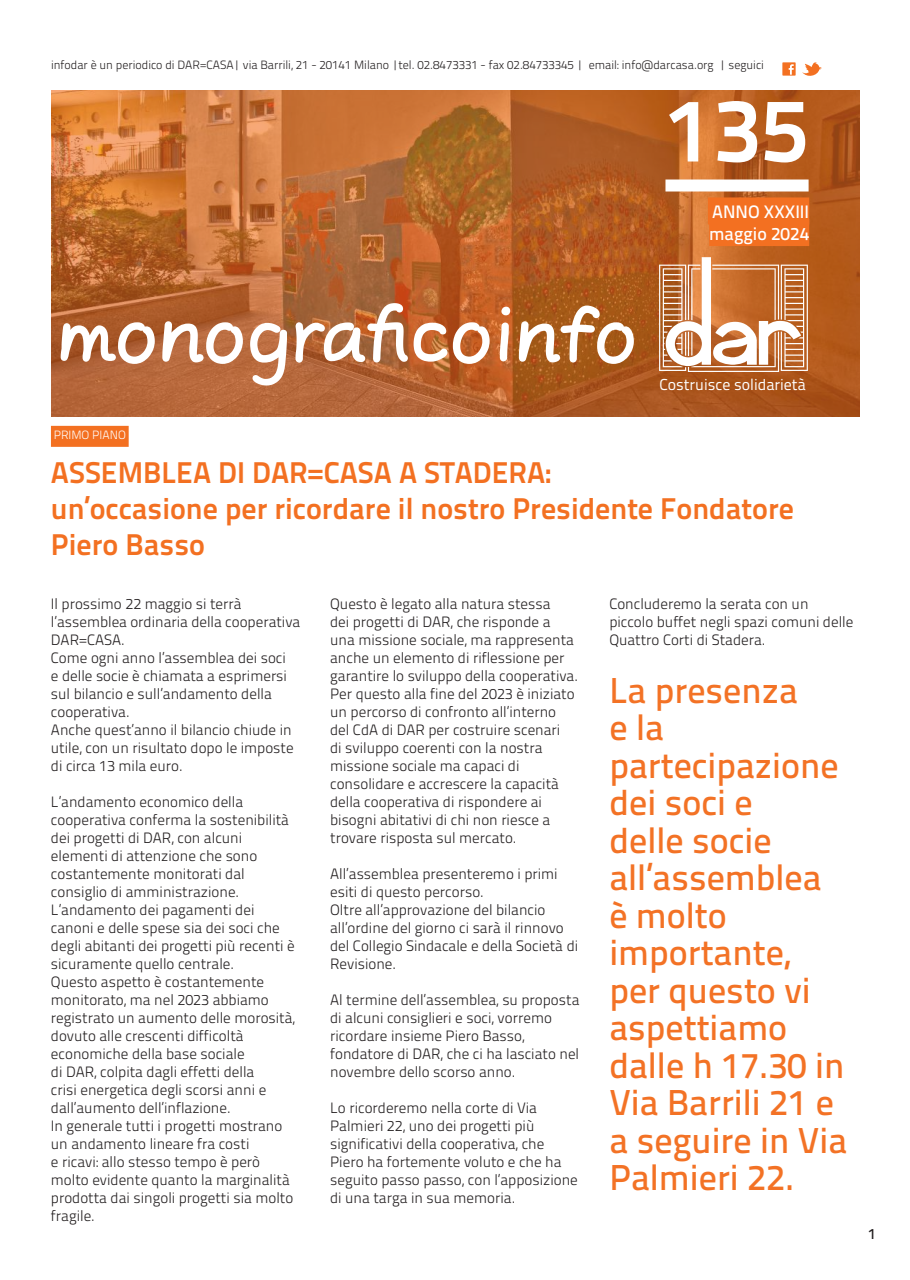
<style>
.page{position:relative;width:910px;height:1280px;background:#fff}
.page>*{position:absolute;margin:0;border:0;box-sizing:border-box;transform-origin:0 0}
.t1{font:90px "Titillium Text 25 L 800 wt";color:#fff}
.t2{font:75px "Comic Jens Free Pro";color:#fff}
.t3{font:36px/37.5px "Titillium Text 25 L 600 wt";color:#f37225}
.t4{font:30px/36px "Titillium Text 25 L 800 wt";color:#f37021}
.t5{font:18px/21.6px "Titillium Text 25 L 600 wt";color:#fff}
.t6{font:15.75px "Titillium Text 25 L 400 wt";color:#fff}
.t7{font:15px/18px "Titillium Text 25 L 250 wt";color:#231f20}
.t8{font:15px "Titillium Text 25 L 600 wt";color:#231f20}
.t9{font:12px "Titillium Text 25 L 250 wt";color:#231f20}
.t10{font:12px "Titillium Text 25 L 250 wt";color:#fff}
</style>
<div class="page">
<img style="left:51px;top:91px;width:808px;height:326px">
<svg style="left:782px;top:62px;width:14px;height:14px"></svg>
<svg style="left:802px;top:62px;width:20px;height:14px"></svg>
<div style="left:51px;top:426px;width:78px;height:21px;background:#f37021"></div>
<svg style="left:659px;top:257px;width:149px;height:115px"></svg>
<div style="left:665px;top:179px;width:144px;height:12px;background:#fff"></div>
<div style="left:708px;top:197px;width:101px;height:27px;background:#f37021"></div>
<div style="left:709px;top:219px;width:100px;height:27px;background:#f37021"></div>
<p class="t9" style="left:51px;top:56px;width:714px">infodar è un periodico di DAR=CASA| via Barrili, 21 - 20141 Milano |tel. 02.8473331 - fax 02.84733345 | email: info@darcasa.org | seguici</p>
<h1 class="t1" style="left:665px;top:61px;width:145px">135</h1>
<p class="t5" style="left:709px;top:200px;width:102px">ANNO XXXIII maggio 2024</p>
<h2 class="t2" style="left:56px;top:280px;width:582px">monograficoinfo</h2>
<p class="t6" style="left:659px;top:372px;width:148px">Costruisce solidarietà</p>
<p class="t10" style="left:54px;top:426px;width:74px">PRIMO PIANO</p>
<h3 class="t4" style="left:51px;top:453px;width:744px">ASSEMBLEA DI DAR=CASA A STADERA:<br>un’occasione per ricordare il nostro Presidente Fondatore<br>Piero Basso</h3>
<p class="t7" style="left:51px;top:594px;width:251px">Il prossimo 22 maggio si terrà l’assemblea ordinaria della cooperativa<br>DAR=CASA.<br>Come ogni anno l’assemblea dei soci<br>e delle socie è chiamata a esprimersi sul bilancio e sull’andamento della cooperativa.<br>Anche quest’anno il bilancio chiude in utile, con un risultato dopo le imposte di circa 13 mila euro.</p>
<p class="t7" style="left:51px;top:792px;width:246px">L’andamento economico della cooperativa conferma la sostenibilità dei progetti di DAR, con alcuni elementi di attenzione che sono costantemente monitorati dal consiglio di amministrazione.<br>L’andamento dei pagamenti dei canoni e delle spese sia dei soci che degli abitanti dei progetti più recenti è sicuramente quello centrale.<br>Questo aspetto è costantemente monitorato, ma nel 2023 abbiamo registrato un aumento delle morosità, dovuto alle crescenti difficoltà economiche della base sociale<br>di DAR, colpita dagli effetti della<br>crisi energetica degli scorsi anni e dall’aumento dell’inflazione.<br>In generale tutti i progetti mostrano un andamento lineare fra costi<br>e ricavi: allo stesso tempo è però molto evidente quanto la marginalità prodotta dai singoli progetti sia molto fragile.</p>
<p class="t7" style="left:330px;top:594px;width:249px">Questo è legato alla natura stessa<br>dei progetti di DAR, che risponde a una missione sociale, ma rappresenta anche un elemento di riflessione per garantire lo sviluppo della cooperativa.<br>Per questo alla fine del 2023 è iniziato un percorso di confronto all’interno del CdA di DAR per costruire scenari<br>di sviluppo coerenti con la nostra missione sociale ma capaci di consolidare e accrescere la capacità della cooperativa di rispondere ai bisogni abitativi di chi non riesce a trovare risposta sul mercato.</p>
<p class="t7" style="left:330px;top:864px;width:249px">All’assemblea presenteremo i primi esiti di questo percorso.<br>Oltre all’approvazione del bilancio all’ordine del giorno ci sarà il rinnovo del Collegio Sindacale e della Società di<br>Revisione.</p>
<p class="t7" style="left:330px;top:990px;width:251px">Al termine dell’assemblea, su proposta di alcuni consiglieri e soci, vorremo ricordare insieme Piero Basso, fondatore di DAR, che ci ha lasciato nel novembre dello scorso anno.</p>
<p class="t7" style="left:330px;top:1098px;width:249px">Lo ricorderemo nella corte di Via Palmieri 22, uno dei progetti più significativi della cooperativa, che Piero ha fortemente voluto e che ha seguito passo passo, con l’apposizione di una targa in sua memoria.</p>
<p class="t7" style="left:609px;top:594px;width:245px">Concluderemo la serata con un piccolo buffet negli spazi comuni delle<br>Quattro Corti di Stadera.</p>
<h3 class="t3" style="left:609px;top:669px;width:239px">La presenza<br>e la partecipazione dei soci e<br>delle socie all’assemblea è molto importante, per questo vi aspettiamo dalle h 17.30 in<br>Via Barrili 21 e a seguire in Via<br>Palmieri 22.</h3>
<p class="t8" style="left:868px;top:1222px;width:9px">1</p>
</div>
